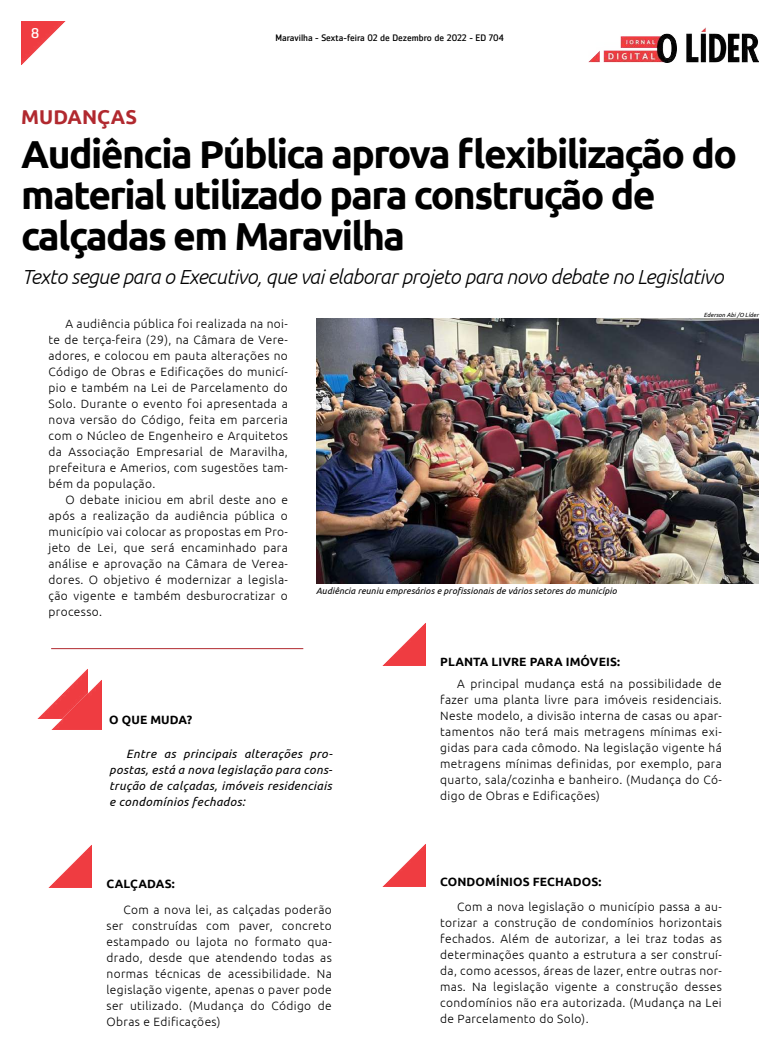
<style>
.page{position:relative;width:780px;height:1063px;background:#fff}
.page>*{position:absolute;margin:0;border:0;box-sizing:border-box;transform-origin:0 0}
.t1{font:700 39px/41px "Ubuntu";letter-spacing:-.04em;color:#000}
.t2{font:italic 300 20.3px "Ubuntu";letter-spacing:-.02em;color:#000}
.t3{font:700 20px "Ubuntu";color:#b1292f}
.t4{font:14px "Zemestro Std";color:#fff}
.t5{font:300 12px/16px "Ubuntu";letter-spacing:.03em;color:#000;text-align:justify}
.t6{font:italic 12px/16px "Ubuntu";letter-spacing:.03em;color:#000;text-align:justify}
.t7{font:700 12px "Ubuntu";letter-spacing:.01em;color:#000}
.t8{font:9.3px "Zemestro Std";color:#000}
.t9{font:italic 9px "Ubuntu";letter-spacing:.01em;color:#000}
.t10{font:italic 6px "Ubuntu";letter-spacing:.01em;color:#000}
</style>
<div class="page">
<img style="left:21px;top:21px;width:44px;height:44px">
<img style="left:588px;top:27px;width:170px;height:36px">
<img style="left:316px;top:319px;width:442px;height:264px">
<img style="left:38px;top:669px;width:50px;height:50px">
<img style="left:51px;top:680px;width:50px;height:50px">
<img style="left:48px;top:845px;width:44px;height:43px">
<img style="left:382px;top:623px;width:43px;height:43px">
<img style="left:383px;top:844px;width:42px;height:42px">
<hr style="left:51px;top:648px;width:252px;height:1px;background:#b1292f">
<p class="t4" style="left:31px;top:24px;width:10px">8</p>
<p class="t8" style="left:275px;top:32px;width:230px">Maravilha - Sexta-feira 02 de Dezembro de 2022 - ED 704</p>
<h3 class="t3" style="left:21px;top:105px;width:117px">MUDANÇAS</h3>
<h1 class="t1" style="left:21px;top:133px;width:717px">Audiência Pública aprova flexibilização do material utilizado para construção de calçadas em Maravilha</h1>
<h2 class="t2" style="left:22px;top:265px;width:703px">Texto segue para o Executivo, que vai elaborar projeto para novo debate no Legislativo</h2>
<p class="t5" style="left:48px;top:316px;width:241px;text-indent:17px">A audiência pública foi realizada na noi&shy;te de terça-feira (29), na Câmara de Vere&shy;adores, e colocou em pauta alterações no Código de Obras e Edificações do municí&shy;pio e também na Lei de Parcelamento do Solo. Durante o evento foi apresentada a nova versão do Código, feita em parceria com o Núcleo de Engenheiro e Arquitetos da Associação Empresarial de Maravilha, prefeitura e Amerios, com sugestões tam&shy;bém da população.</p>
<p class="t5" style="left:48px;top:492px;width:241px;text-indent:17px">O debate iniciou em abril deste ano e após a realização da audiência pública o município vai colocar as propostas em Pro&shy;jeto de Lei, que será encaminhado para análise e aprovação na Câmara de Verea&shy;dores. O objetivo é modernizar a legisla&shy;ção vigente e também desburocratizar o processo.</p>
<p class="t10" style="left:703px;top:311px;width:56px">Ederson Abi /O Líder</p>
<p class="t9" style="left:316px;top:585px;width:302px">Audiência reuniu empresários e profissionais de vários setores do município</p>
<p class="t7" style="left:109px;top:712px;width:85px">O QUE MUDA?</p>
<p class="t6" style="left:109px;top:745px;width:225px;text-indent:17px">Entre as principais alterações pro&shy;postas, está a nova legislação para cons&shy;trução de calçadas, imóveis residenciais e condomínios fechados:</p>
<p class="t7" style="left:106px;top:876px;width:70px">CALÇADAS:</p>
<p class="t5" style="left:106px;top:901px;width:227px;text-indent:17px">Com a nova lei, as calçadas poderão ser construídas com paver, concreto estampado ou lajota no formato qua&shy;drado, desde que atendendo todas as normas técnicas de acessibilidade. Na legislação vigente, apenas o paver pode ser utilizado. (Mudança do Código de Obras e Edificações)</p>
<p class="t7" style="left:440px;top:654px;width:181px">PLANTA LIVRE PARA IMÓVEIS:</p>
<p class="t5" style="left:440px;top:676px;width:283px;text-indent:17px">A principal mudança está na possibilidade de fazer uma planta livre para imóveis residenciais.<br>Neste modelo, a divisão interna de casas ou apar&shy;tamentos não terá mais metragens mínimas exi&shy;gidas para cada cômodo. Na legislação vigente há metragens mínimas definidas, por exemplo, para quarto, sala/cozinha e banheiro. (Mudança do Có&shy;digo de Obras e Edificações)</p>
<p class="t7" style="left:440px;top:875px;width:163px">CONDOMÍNIOS FECHADOS:</p>
<p class="t5" style="left:440px;top:899px;width:283px;text-indent:17px">Com a nova legislação o município passa a au&shy;torizar a construção de condomínios horizontais fechados. Além de autorizar, a lei traz todas as determinações quanto a estrutura a ser construí&shy;da, como acessos, áreas de lazer, entre outras nor&shy;mas. Na legislação vigente a construção desses condomínios não era autorizada. (Mudança na Lei de Parcelamento do Solo).</p>
</div>
